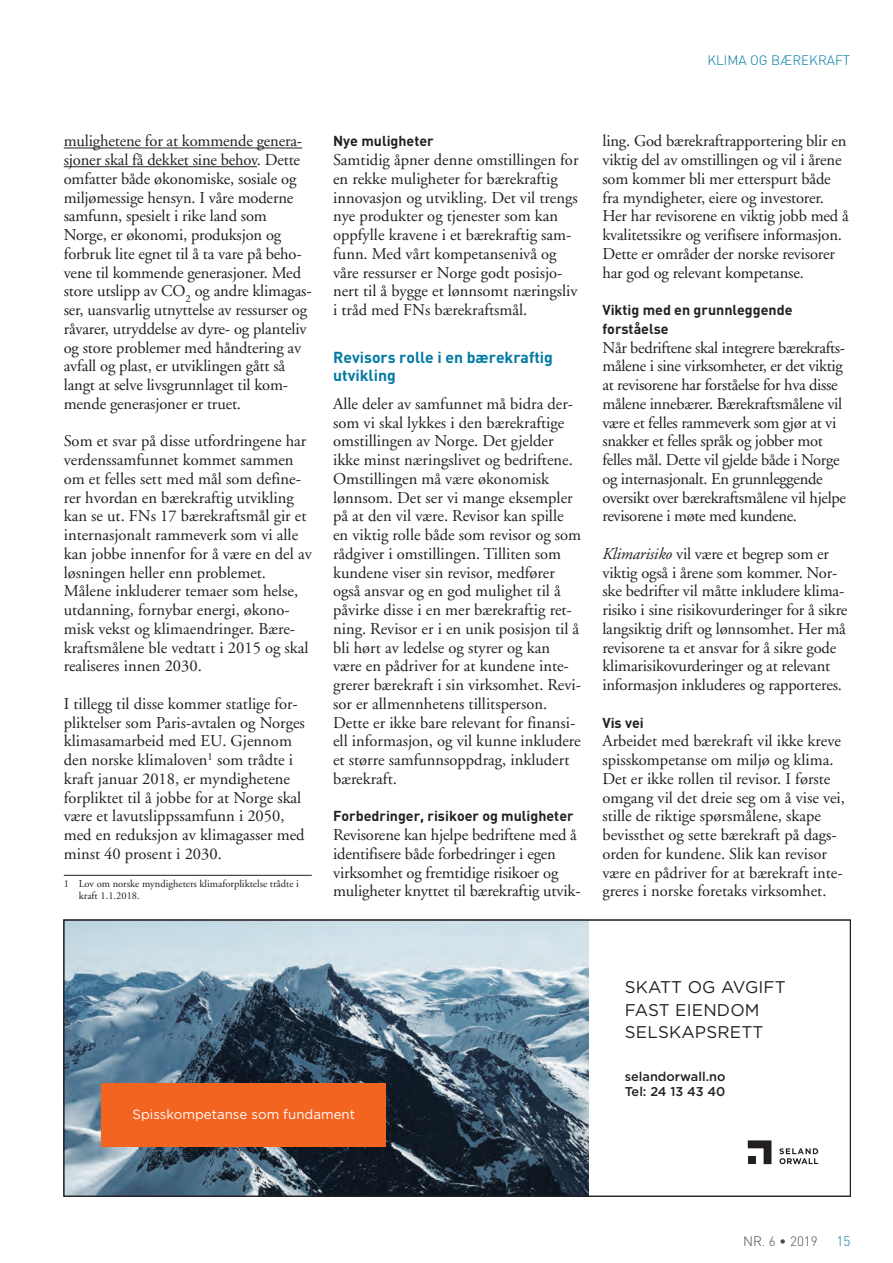
<style>
.page{position:relative;width:893px;height:1263px;background:#fff}
.page>*{position:absolute;margin:0;border:0;box-sizing:border-box;transform-origin:0 0}
.t1{font:16.95px/22.5px "Gotham";letter-spacing:.01em;color:#231f20}
.t2{font:16.5px/18.8px "Adobe Garamond";color:#231f20}
.t3{font:16.5px/18.8px "Adobe Garamond";letter-spacing:-.02em;color:#231f20}
.t4{font:700 15.75px/18px "DIN";color:#0079a3}
.t5{font:700 14.25px/18.8px "DIN";color:#231f20}
.t6{font:300 13.5px "DIN";color:#0079a3}
.t7{font:300 13.5px "DIN";color:#4b4c4d}
.t8{font:13.35px "Gotham";color:#fff}
.t9{font:500 12.75px/15.3px "Gotham";color:#231f20}
.t10{font:10.5px/12px "Adobe Garamond";color:#231f20}
.s1{font-style:italic}
</style>
<div class="page">
<svg style="left:66px;top:922px;width:523px;height:272px;background:#6b8190"></svg>
<div style="left:102px;top:1083px;width:284px;height:64px;background:#f36421"></div>
<svg style="left:779px;top:1148px;width:39px;height:16px"></svg>
<svg style="left:748px;top:1140px;width:23px;height:24px"></svg>
<hr style="left:64px;top:148px;width:238px;height:1px;background:#231f20">
<hr style="left:64px;top:166px;width:193px;height:1px;background:#231f20">
<hr style="left:64px;top:875px;width:248px;height:1px;background:#231f20">
<p class="t6" style="left:707px;top:52px;width:17px">KLIMA</p>
<p class="t6" style="left:750px;top:52px;width:31px">OG BÆREKRAFT</p>
<p class="t2" style="left:64px;top:132px;width:249px">mulighetene for at kommende genera&shy;sjoner skal få dekket sine behov. Dette omfatter både økonomiske, sosiale og miljømessige hensyn. I våre moderne samfunn, spesielt i rike land som Norge, er økonomi, produksjon og forbruk lite egnet til å ta vare på beho&shy;vene til kommende generasjoner. Med store utslipp av CO<sub>2</sub> og andre klimagas&shy;ser, uansvarlig utnyttelse av ressurser og råvarer, utryddelse av dyre- og planteliv og store problemer med håndtering av avfall og plast, er utviklingen gått så langt at selve livsgrunnlaget til kom&shy;mende generasjoner er truet.</p>
<p class="t2" style="left:64px;top:432px;width:249px">Som et svar på disse utfordringene har verdenssamfunnet kommet sammen om et felles sett med mål som define&shy;rer hvordan en bærekraftig utvikling kan se ut. FNs 17 bærekraftsmål gir et internasjonalt rammeverk som vi alle kan jobbe innenfor for å være en del av løsningen heller enn problemet.<br>Målene inkluderer temaer som helse, utdanning, fornybar energi, økono&shy;misk vekst og klimaendringer. Bære&shy;kraftsmålene ble vedtatt i 2015 og skal realiseres innen 2030.</p>
<p class="t2" style="left:64px;top:695px;width:243px">I tillegg til disse kommer statlige for&shy;pliktelser som Paris-avtalen og Norges klimasamarbeid med EU. Gjennom den norske klimaloven<sup>1</sup> som trådte i kraft januar 2018, er myndighetene forpliktet til å jobbe for at Norge skal være et lavutslippssamfunn i 2050, med en reduksjon av klimagasser med minst 40 prosent i 2030.</p>
<p class="t10" style="left:79px;top:878px;width:222px;text-indent:-15px">1 Lov om norske myndigheters klimaforpliktelse trådte i kraft 1.1.2018.</p>
<p class="t5" style="left:333px;top:131px;width:102px">Nye muligheter</p>
<p class="t2" style="left:333px;top:151px;width:247px">Samtidig åpner denne omstillingen for en rekke muligheter for bærekraftig innovasjon og utvikling. Det vil trengs nye produkter og tjenester som kan oppfylle kravene i et bærekraftig sam&shy;funn. Med vårt kompetansenivå og våre ressurser er Norge godt posisjo&shy;nert til å bygge et lønnsomt næringsliv i tråd med FNs bærekraftsmål.</p>
<p class="t4" style="left:333px;top:347px;width:221px">Revisors rolle i en bærekraftig utvikling</p>
<p class="t2" style="left:333px;top:395px;width:250px">Alle deler av samfunnet må bidra der&shy;som vi skal lykkes i den bærekraftige omstillingen av Norge. Det gjelder ikke minst næringslivet og bedriftene.<br>Omstillingen må være økonomisk lønnsom. Det ser vi mange eksempler på at den vil være. Revisor kan spille en viktig rolle både som revisor og som rådgiver i omstillingen. Tilliten som kundene viser sin revisor, medfører også ansvar og en god mulighet til å påvirke disse i en mer bærekraftig ret&shy;ning. Revisor er i en unik posisjon til å bli hørt av ledelse og styrer og kan være en pådriver for at kundene inte&shy;grerer bærekraft i sin virksomhet. Revi&shy;sor er allmennhetens tillitsperson.<br>Dette er ikke bare relevant for finansi&shy;ell informasjon, og vil kunne inkludere et større samfunnsoppdrag, inkludert bærekraft.</p>
<p class="t5" style="left:333px;top:806px;width:242px">Forbedringer, risikoer og muligheter</p>
<p class="t2" style="left:333px;top:826px;width:249px">Revisorene kan hjelpe bedriftene med å identifisere både forbedringer i egen virksomhet og fremtidige risikoer og muligheter knyttet til bærekraftig utvik-</p>
<p class="t2" style="left:602px;top:132px;width:248px">ling. God bærekraftrapportering blir en viktig del av omstillingen og vil i årene som kommer bli mer etterspurt både fra myndigheter, eiere og investorer.<br>Her har revisorene en viktig jobb med å kvalitetssikre og verifisere informasjon.<br>Dette er områder der norske revisorer har god og relevant kompetanse.</p>
<p class="t5" style="left:602px;top:300px;width:192px">Viktig med en grunnleggende forståelse</p>
<p class="t3" style="left:602px;top:338px;width:245px">Når bedriftene skal integrere bærekrafts&shy;målene i sine virksomheter, er det viktig at revisorene har forståelse for hva disse målene innebærer. Bærekraftsmålene vil være et felles rammeverk som gjør at vi snakker et felles språk og jobber mot felles mål. Dette vil gjelde både i Norge og internasjonalt. En grunnleggende oversikt over bærekraftsmålene vil hjelpe revisorene i møte med kundene.</p>
<p class="t2" style="left:602px;top:545px;width:246px"><span class="s1">Klimarisiko</span> vil være et begrep som er viktig også i årene som kommer. Nor&shy;ske bedrifter vil måtte inkludere klima&shy;risiko i sine risikovurderinger for å sikre langsiktig drift og lønnsomhet. Her må revisorene ta et ansvar for å sikre gode klimarisikovurderinger og at relevant informasjon inkluderes og rapporteres.</p>
<p class="t5" style="left:602px;top:712px;width:43px">Vis vei</p>
<p class="t2" style="left:602px;top:732px;width:244px">Arbeidet med bærekraft vil ikke kreve spisskompetanse om miljø og klima.<br>Det er ikke rollen til revisor. I første omgang vil det dreie seg om å vise vei, stille de riktige spørsmålene, skape bevissthet og sette bærekraft på dags&shy;orden for kundene. Slik kan revisor være en pådriver for at bærekraft inte&shy;greres i norske foretaks virksomhet.</p>
<p class="t8" style="left:133px;top:1105px;width:224px">Spisskompetanse som fundament</p>
<p class="t1" style="left:625px;top:976px;width:163px">SKATT OG AVGIFT<br>FAST EIENDOM<br>SELSKAPSRETT</p>
<p class="t9" style="left:625px;top:1068px;width:102px">selandorwall.no<br>Tel: 24 13 43 40</p>
<p class="t7" style="left:743px;top:1232px;width:76px">NR. 6 • 2019</p>
<p class="t6" style="left:836px;top:1232px;width:16px">15</p>
</div>
